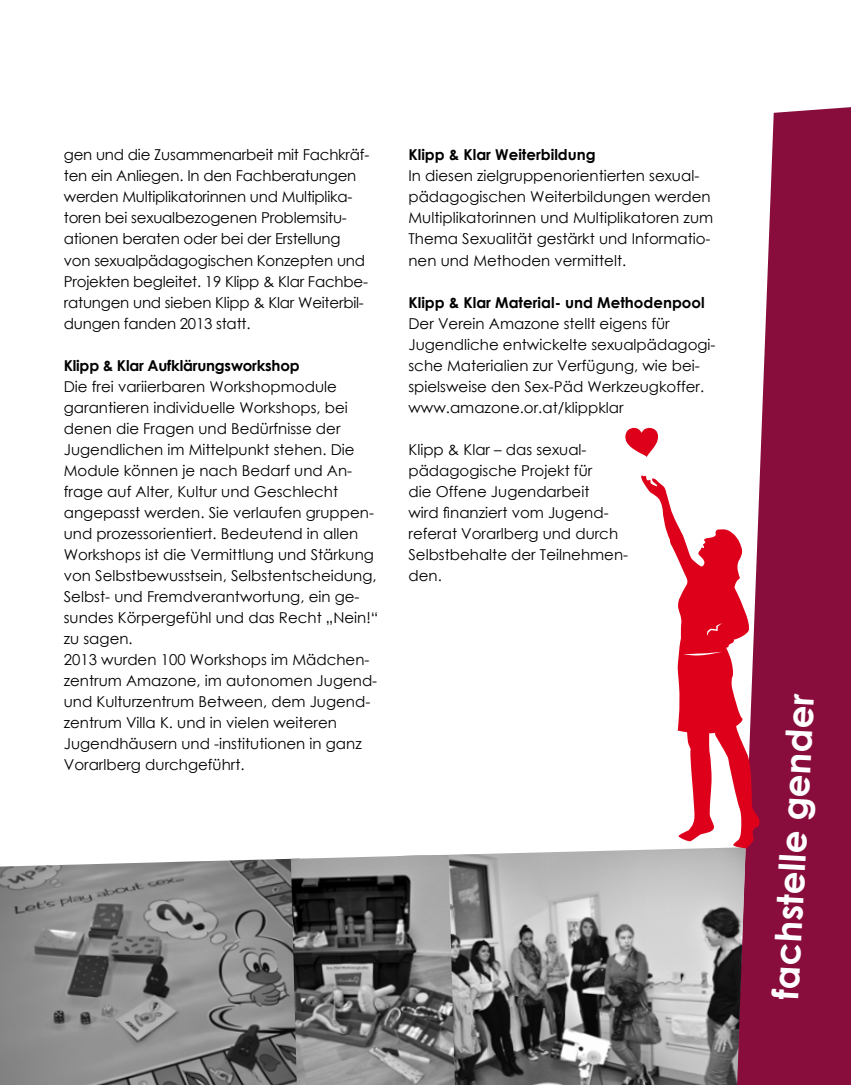
<style>
.page{position:relative;width:851px;height:1085px;background:#fff}
.page>*{position:absolute;margin:0;border:0;box-sizing:border-box;transform-origin:0 0}
.t1{font:700 36px "Century Gothic";color:#fff}
.t2{font:15px/21px "Century Gothic";color:#000}
.t3{font:700 15px "Century Gothic";color:#000}
</style>
<div class="page">
<svg style="left:745px;top:107px;width:105px;height:977px;background:#92224d"></svg>
<img style="left:455px;top:848px;width:290px;height:236px">
<img style="left:0;top:858px;width:291px;height:226px">
<img style="left:291px;top:854px;width:164px;height:230px">
<svg style="left:625px;top:428px;width:33px;height:29px"></svg>
<svg style="left:641px;top:474px;width:120px;height:374px"></svg>
<p class="t2" style="left:64px;top:144px;width:307px">gen und die Zusammenarbeit mit Fachkräf&shy;ten ein Anliegen. In den Fachberatungen werden Multiplikatorinnen und Multiplika&shy;toren bei sexualbezogenen Problemsitu&shy;ationen beraten oder bei der Erstellung von sexualpädagogischen Konzepten und Projekten begleitet. 19 Klipp &amp; Klar Fachbe&shy;ratungen und sieben Klipp &amp; Klar Weiterbil&shy;dungen fanden 2013 statt.</p>
<p class="t3" style="left:64px;top:353px;width:237px">Klipp &amp; Klar Aufklärungsworkshop</p>
<p class="t2" style="left:64px;top:375px;width:316px">Die frei variierbaren Workshopmodule garantieren individuelle Workshops, bei denen die Fragen und Bedürfnisse der Jugendlichen im Mittelpunkt stehen. Die Module können je nach Bedarf und An&shy;frage auf Alter, Kultur und Geschlecht angepasst werden. Sie verlaufen gruppen&shy;und prozessorientiert. Bedeutend in allen Workshops ist die Vermittlung und Stärkung von Selbstbewusstsein, Selbstentscheidung, Selbst- und Fremdverantwortung, ein ge&shy;sundes Körpergefühl und das Recht „Nein!“ zu sagen.<br>2013 wurden 100 Workshops im Mädchen&shy;zentrum Amazone, im autonomen Jugend&shy;und Kulturzentrum Between, dem Jugend&shy;zentrum Villa K. und in vielen weiteren Jugendhäusern und -institutionen in ganz Vorarlberg durchgeführt.</p>
<p class="t3" style="left:408px;top:143px;width:189px">Klipp &amp; Klar Weiterbildung</p>
<p class="t2" style="left:408px;top:165px;width:306px">In diesen zielgruppenorientierten sexual&shy;pädagogischen Weiterbildungen werden Multiplikatorinnen und Multiplikatoren zum Thema Sexualität gestärkt und Informatio&shy;nen und Methoden vermittelt.</p>
<p class="t3" style="left:408px;top:290px;width:298px">Klipp &amp; Klar Material- und Methodenpool</p>
<p class="t2" style="left:408px;top:312px;width:308px">Der Verein Amazone stellt eigens für Jugendliche entwickelte sexualpädagogi&shy;sche Materialien zur Verfügung, wie bei&shy;spielsweise den Sex-Päd Werkzeugkoffer. www.amazone.or.at/klippklar</p>
<p class="t2" style="left:408px;top:438px;width:221px">Klipp &amp; Klar – das sexual&shy;pädagogische Projekt für<br>die Offene Jugendarbeit<br>wird finanziert vom Jugend&shy;referat Vorarlberg und durch<br>Selbstbehalte der Teilnehmen&shy;den.</p>
<h1 class="t1" style="left:757px;top:997px;width:307px;rotate:-87deg">fachstelle gender</h1>
</div>
